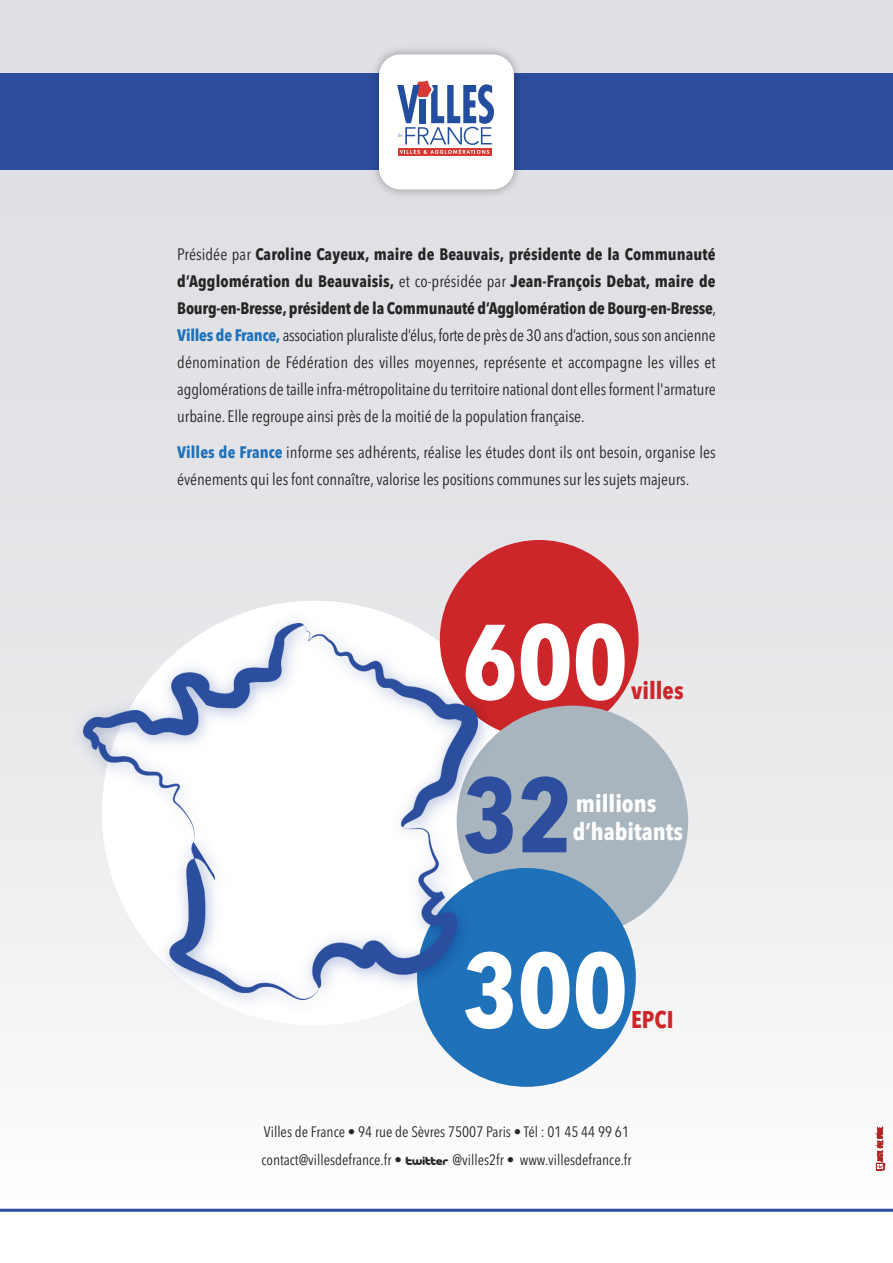
<style>
.page{position:relative;width:893px;height:1263px;background:#fff}
.page>*{position:absolute;margin:0;border:0;box-sizing:border-box;transform-origin:0 0}
.t1{font:700 105px "Avenir Next Condensed";color:#fff}
.t2{font:700 105px "Avenir Next Condensed";color:#2d4e9e}
.t3{font:700 24px/28.5px "Avenir Next Condensed";color:#fff}
.t4{font:700 24px "Avenir Next Condensed";color:#cc262a}
.t5{font:16.5px/27px "Avenir Next Condensed";letter-spacing:-.005em;color:#272526;text-align:justify}
.t6{font:15px/28.5px "Avenir Next Condensed";color:#272526}
.s1{font-weight:700}
.s2{font-weight:700;color:#1f71b9}
.s3{font-family:"Social Logos"}
</style>
<div class="page">
<div style="left:0;top:0;width:893px;height:1210px;background:linear-gradient(to bottom,#d9d9de,#f9f9fa)"></div>
<div style="left:440px;top:540px;width:199px;height:199px;background:#cc262a;border-radius:50%"></div>
<div style="left:457px;top:706px;width:231px;height:231px;background:#a9b5be;border-radius:50%"></div>
<div style="left:417px;top:868px;width:219px;height:219px;background:#1f71b9;border-radius:50%"></div>
<img style="left:0;top:524px;width:589px;height:618px">
<img style="left:84px;top:623px;width:394px;height:377px">
<div style="left:0;top:74px;width:893px;height:96px;background:#2d4e9e"></div>
<hr style="left:0;top:1209px;width:893px;height:3px;background:#2d4e9e">
<svg style="left:876px;top:1125px;width:8px;height:46px"></svg>
<img style="left:366px;top:42px;width:161px;height:160px">
<div style="left:379px;top:54px;width:135px;height:135px;background:#fff;border-radius:21px"></div>
<div style="left:398px;top:148px;width:94px;height:7px;background:#d73a33"></div>
<svg style="left:397px;top:81px;width:97px;height:73px"></svg>
<p class="t5" style="left:177px;top:240px;width:540px">Présidée par <span class="s1">Caroline Cayeux, maire de Beauvais, présidente de la Communauté d’Agglomération du Beauvaisis,</span> et co-présidée par <span class="s1">Jean-François Debat, maire de Bourg-en-Bresse,président de la Communauté d’Agglomération de Bourg-en-Bresse</span>, <span class="s2">Villes de France,</span> association pluraliste d’élus,forte de près de 30 ans d’action,sousson ancienne dénomination de Fédération des villes moyennes, représente et accompagne les villes et agglomérations de taille infra-métropolitaine du territoire national dont ellesforment l'armature urbaine. Elle regroupe ainsi près de la moitié de la population française.</p>
<p class="t5" style="left:177px;top:438px;width:540px"><span class="s2">Villes de France</span> informe ses adhérents, réalise les études dont ils ont besoin, organise les événements qui les font connaître,valorise les positions communes sur les sujets majeurs.</p>
<h1 class="t1" style="left:462px;top:598px;width:167px">600</h1>
<h2 class="t4" style="left:631px;top:676px;width:54px">villes</h2>
<h1 class="t2" style="left:462px;top:751px;width:112px">32</h1>
<h2 class="t3" style="left:573px;top:789px;width:112px">millions d’habitants</h2>
<h1 class="t1" style="left:462px;top:926px;width:167px">300</h1>
<h2 class="t4" style="left:631px;top:1004px;width:44px">EPCI</h2>
<p class="t6" style="left:261px;top:1116px;width:372px">Villes de France • 94 rue de Sèvres 75007 Paris • Tél : 01 45 44 99 61 contact@villesdefrance.fr • <span class="s3">t</span> @villes2fr • www.villesdefrance.fr</p>
</div>
